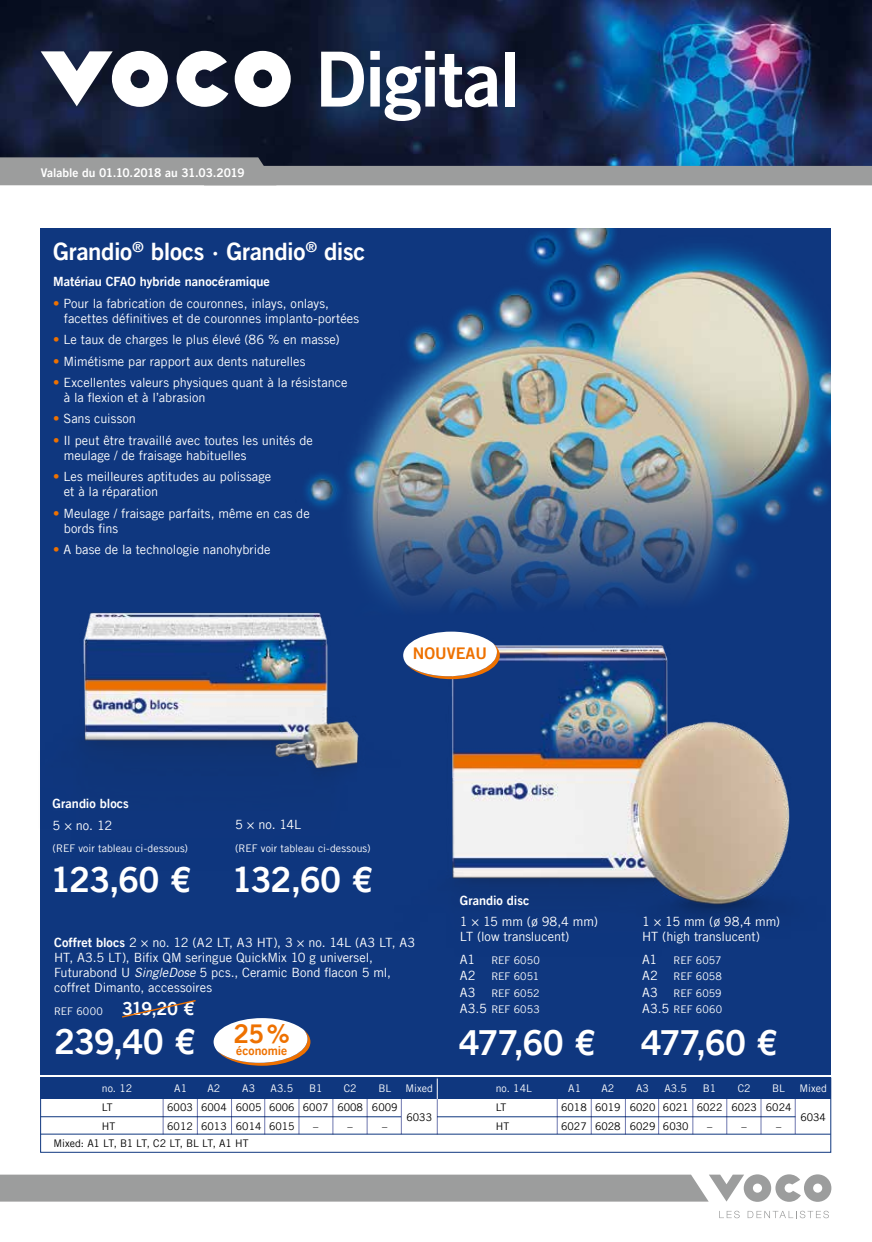
<style>
.page{position:relative;width:872px;height:1242px;background:#fff}
.page>*{position:absolute;margin:0;border:0;box-sizing:border-box;transform-origin:0 0}
.t1{font:76.05px "Trade Gothic LT Com Bd 2";letter-spacing:-.025em;color:#fff}
.t2{font:34.5px "Trade Gothic LT Com Bd 2";letter-spacing:-.03em;color:#fff}
.t3{font:25.8px "Trade Gothic LT Com Bd 2";color:#ee7100}
.t4{font:24px "Trade Gothic LT Com Bd 2";letter-spacing:-.015em;color:#fff}
.t5{font:16.05px "Trade Gothic LT Com Bd 2";color:#ee7100}
.t6{font:12.75px/15px "Trade Gothic LT Com";color:#fff}
.t7{font:12.75px "Trade Gothic LT Com Bd 2";color:#fff}
.t8{font:12.15px "Trade Gothic LT Com Bd 2";letter-spacing:.005em;color:#ee7100}
.t9{font:12px "Trade Gothic LT Com Bd 2";letter-spacing:-.01em;color:#fff}
.t10{font:10.5px/16.5px "Trade Gothic LT Com";color:#fff;text-align:justify}
.t11{font:10.5px/18.8px "Trade Gothic LT Com";color:#000}
.s1{color:#ee7100}
.s2{font-family:"Trade Gothic LT Com Bd 2"}
.s3{font-style:italic}
.s4{font-family:"Trade Gothic LT Com Bd 2";font-size:18px}
.s5{font-size:12.75px}
</style>
<div class="page">
<svg style="left:0;top:1174px;width:831px;height:27px;background:#a5a6a6"></svg>
<div style="left:40px;top:228px;width:791px;height:846px;background:#0f377f"></div>
<img style="left:305px;top:228px;width:525px;height:349px">
<img style="left:82px;top:612px;width:277px;height:164px">
<img style="left:370px;top:577px;width:420px;height:341px">
<svg style="left:403px;top:631px;width:97px;height:48px"></svg>
<img style="left:0;top:0;width:872px;height:166px">
<div style="left:0;top:157px;width:276px;height:28px;background:#9c9d9d"></div>
<div style="left:204px;top:166px;width:668px;height:19px;background:#9c9d9d"></div>
<svg style="left:177px;top:51px;width:51px;height:56px"></svg>
<svg style="left:41px;top:51px;width:127px;height:56px"></svg>
<svg style="left:235px;top:51px;width:56px;height:56px"></svg>
<hr style="left:625px;top:1098px;width:1px;height:36px;background:#6e77af">
<hr style="left:591px;top:1098px;width:1px;height:36px;background:#6e77af">
<hr style="left:658px;top:1098px;width:1px;height:36px;background:#6e77af">
<hr style="left:692px;top:1098px;width:1px;height:36px;background:#6e77af">
<hr style="left:726px;top:1098px;width:1px;height:36px;background:#6e77af">
<hr style="left:760px;top:1098px;width:1px;height:36px;background:#6e77af">
<hr style="left:795px;top:1098px;width:1px;height:36px;background:#6e77af">
<hr style="left:557px;top:1098px;width:1px;height:36px;background:#6e77af">
<hr style="left:231px;top:1098px;width:1px;height:36px;background:#6e77af">
<hr style="left:197px;top:1098px;width:1px;height:36px;background:#6e77af">
<hr style="left:163px;top:1098px;width:1px;height:36px;background:#6e77af">
<hr style="left:264px;top:1098px;width:1px;height:36px;background:#6e77af">
<hr style="left:298px;top:1098px;width:1px;height:36px;background:#6e77af">
<hr style="left:332px;top:1098px;width:1px;height:36px;background:#6e77af">
<hr style="left:367px;top:1098px;width:1px;height:36px;background:#6e77af">
<hr style="left:401px;top:1098px;width:1px;height:36px;background:#6e77af">
<svg style="left:214px;top:1018px;width:96px;height:47px"></svg>
<svg style="left:122px;top:1000px;width:74px;height:18px"></svg>
<hr style="left:437px;top:1098px;width:1px;height:36px;background:#6e77af">
<div style="left:446px;top:1077px;width:385px;height:22px;background:#0f377f"></div>
<hr style="left:41px;top:1116px;width:360px;height:1px;background:#0f377f">
<div style="left:40px;top:1077px;width:408px;height:22px;background:#0f377f"></div>
<hr style="left:437px;top:1116px;width:358px;height:1px;background:#0f377f">
<svg style="left:437px;top:1079px;width:1px;height:20px"></svg>
<hr style="left:40px;top:1133px;width:790px;height:1px;background:#0f377f">
<svg style="left:719px;top:1210px;width:20px;height:8px"></svg>
<svg style="left:747px;top:1210px;width:82px;height:8px"></svg>
<div style="left:40px;top:1077px;width:791px;height:75px;border:1px solid #0f377f"></div>
<p class="t9" style="left:41px;top:165px;width:205px">Valable du 01.10.2018 au 31.03.2019</p>
<h1 class="t1" style="left:315px;top:32px;width:206px">Digital</h1>
<h3 class="t4" style="left:53px;top:236px;width:314px">Grandio<sup>®</sup> blocs ∙ Grandio<sup>®</sup> disc</h3>
<p class="t7" style="left:53px;top:274px;width:218px">Matériau CFAO hybride nanocéramique</p>
<p class="t6" style="left:64px;top:296px;width:297px;text-indent:-11px"><span class="s1">•</span> Pour la fabrication de couronnes, inlays, onlays, facettes définitives et de couronnes implanto-portées</p>
<p class="t6" style="left:53px;top:332px;width:288px"><span class="s1">•</span> Le taux de charges le plus élevé (86 % en masse)</p>
<p class="t6" style="left:53px;top:353px;width:254px"><span class="s1">•</span> Mimétisme par rapport aux dents naturelles</p>
<p class="t6" style="left:64px;top:375px;width:285px;text-indent:-11px"><span class="s1">•</span> Excellentes valeurs physiques quant à la résistance à la flexion et à l’abrasion</p>
<p class="t6" style="left:53px;top:411px;width:84px"><span class="s1">•</span> Sans cuisson</p>
<p class="t6" style="left:64px;top:432px;width:251px;text-indent:-11px"><span class="s1">•</span> Il peut être travaillé avec toutes les unités de meulage / de fraisage habituelles</p>
<p class="t6" style="left:64px;top:469px;width:209px;text-indent:-11px"><span class="s1">•</span> Les meilleures aptitudes au polissage et à la réparation</p>
<p class="t6" style="left:64px;top:505px;width:247px;text-indent:-11px"><span class="s1">•</span> Meulage / fraisage parfaits, même en cas de bords fins</p>
<p class="t6" style="left:53px;top:542px;width:219px"><span class="s1">•</span> A base de la technologie nanohybride</p>
<p class="t5" style="left:413px;top:643px;width:76px">NOUVEAU</p>
<p class="t7" style="left:53px;top:796px;width:78px">Grandio blocs</p>
<p class="t6" style="left:53px;top:817px;width:61px">5 × no. 12</p>
<p class="t10" style="left:53px;top:840px;width:137px">(REF voir tableau ci-dessous)</p>
<h2 class="t2" style="left:50px;top:858px;width:143px">123,60 €</h2>
<p class="t6" style="left:235px;top:817px;width:68px">5 × no. 14L</p>
<p class="t10" style="left:235px;top:839px;width:137px">(REF voir tableau ci-dessous)</p>
<h2 class="t2" style="left:231px;top:858px;width:143px">132,60 €</h2>
<p class="t6" style="left:54px;top:934px;width:363px"><span class="s2">Coffret blocs</span> 2 × no. 12 (A2 LT, A3 HT), 3 × no. 14L (A3 LT, A3<br>HT, A3.5 LT), Bifix QM seringue QuickMix 10 g universel, Futurabond U <span class="s3">SingleDose</span> 5 pcs., Ceramic Bond flacon 5 ml, coffret Dimanto, accessoires</p>
<p class="t10" style="left:54px;top:1002px;width:142px">REF 6000 <span class="s4">319,20 €</span></p>
<h2 class="t2" style="left:54px;top:1020px;width:143px">239,40 €</h2>
<h3 class="t3" style="left:234px;top:1018px;width:58px">25%</h3>
<p class="t8" style="left:236px;top:1043px;width:53px">économie</p>
<p class="t10" style="left:102px;top:1080px;width:32px">no. 12</p>
<p class="t11" style="left:102px;top:1098px;width:15px">LT<br>HT</p>
<p class="t10" style="left:174px;top:1080px;width:14px">A1</p>
<p class="t10" style="left:207px;top:1080px;width:14px">A2</p>
<p class="t10" style="left:242px;top:1080px;width:14px">A3</p>
<p class="t10" style="left:271px;top:1080px;width:24px">A3.5</p>
<p class="t10" style="left:309px;top:1080px;width:15px">B1</p>
<p class="t10" style="left:344px;top:1080px;width:14px">C2</p>
<p class="t10" style="left:378px;top:1080px;width:14px">BL</p>
<p class="t10" style="left:405px;top:1080px;width:29px">Mixed</p>
<p class="t11" style="left:167px;top:1098px;width:232px">6003 6004 6005 6006 6007 6008 6009<br>6012 6013 6014 6015</p>
<p class="t11" style="left:313px;top:1116px;width:7px">–</p>
<p class="t11" style="left:347px;top:1116px;width:7px">–</p>
<p class="t11" style="left:382px;top:1116px;width:7px">–</p>
<p class="t11" style="left:406px;top:1107px;width:27px">6033</p>
<p class="t11" style="left:54px;top:1133px;width:196px">Mixed: A1 LT, B1 LT, C2 LT, BL LT, A1 HT</p>
<p class="t7" style="left:460px;top:892px;width:71px">Grandio disc</p>
<p class="t6" style="left:460px;top:913px;width:140px">1 × 15 mm (ø 98,4 mm)<br>LT (low translucent)</p>
<p class="t6" style="left:460px;top:951px;width:17px">A1</p>
<p class="t10" style="left:460px;top:951px;width:81px;text-indent:32px">REF 6050<br><span class="s5">A2</span> REF 6051<br><span class="s5">A3</span> REF 6052<br><span class="s5">A3.5</span> REF 6053</p>
<p class="t6" style="left:642px;top:913px;width:140px">1 × 15 mm (ø 98,4 mm)<br>HT (high translucent)</p>
<p class="t6" style="left:642px;top:951px;width:17px">A1</p>
<p class="t10" style="left:642px;top:951px;width:82px;text-indent:32px">REF 6057<br><span class="s5">A2</span> REF 6058<br><span class="s5">A3</span> REF 6059<br><span class="s5">A3.5</span> REF 6060</p>
<h2 class="t2" style="left:459px;top:1021px;width:138px">477,60 €</h2>
<h2 class="t2" style="left:641px;top:1021px;width:138px">477,60 €</h2>
<p class="t10" style="left:496px;top:1080px;width:38px">no. 14L</p>
<p class="t11" style="left:496px;top:1098px;width:15px">LT<br>HT</p>
<p class="t10" style="left:568px;top:1080px;width:14px">A1</p>
<p class="t10" style="left:601px;top:1080px;width:14px">A2</p>
<p class="t10" style="left:636px;top:1080px;width:14px">A3</p>
<p class="t10" style="left:664px;top:1080px;width:24px">A3.5</p>
<p class="t10" style="left:703px;top:1080px;width:15px">B1</p>
<p class="t10" style="left:737px;top:1080px;width:14px">C2</p>
<p class="t10" style="left:772px;top:1080px;width:14px">BL</p>
<p class="t10" style="left:799px;top:1080px;width:29px">Mixed</p>
<p class="t11" style="left:561px;top:1098px;width:232px">6018 6019 6020 6021 6022 6023 6024<br>6027 6028 6029 6030</p>
<p class="t11" style="left:707px;top:1116px;width:7px">–</p>
<p class="t11" style="left:741px;top:1116px;width:7px">–</p>
<p class="t11" style="left:776px;top:1116px;width:7px">–</p>
<p class="t11" style="left:800px;top:1107px;width:27px">6034</p>
</div>
